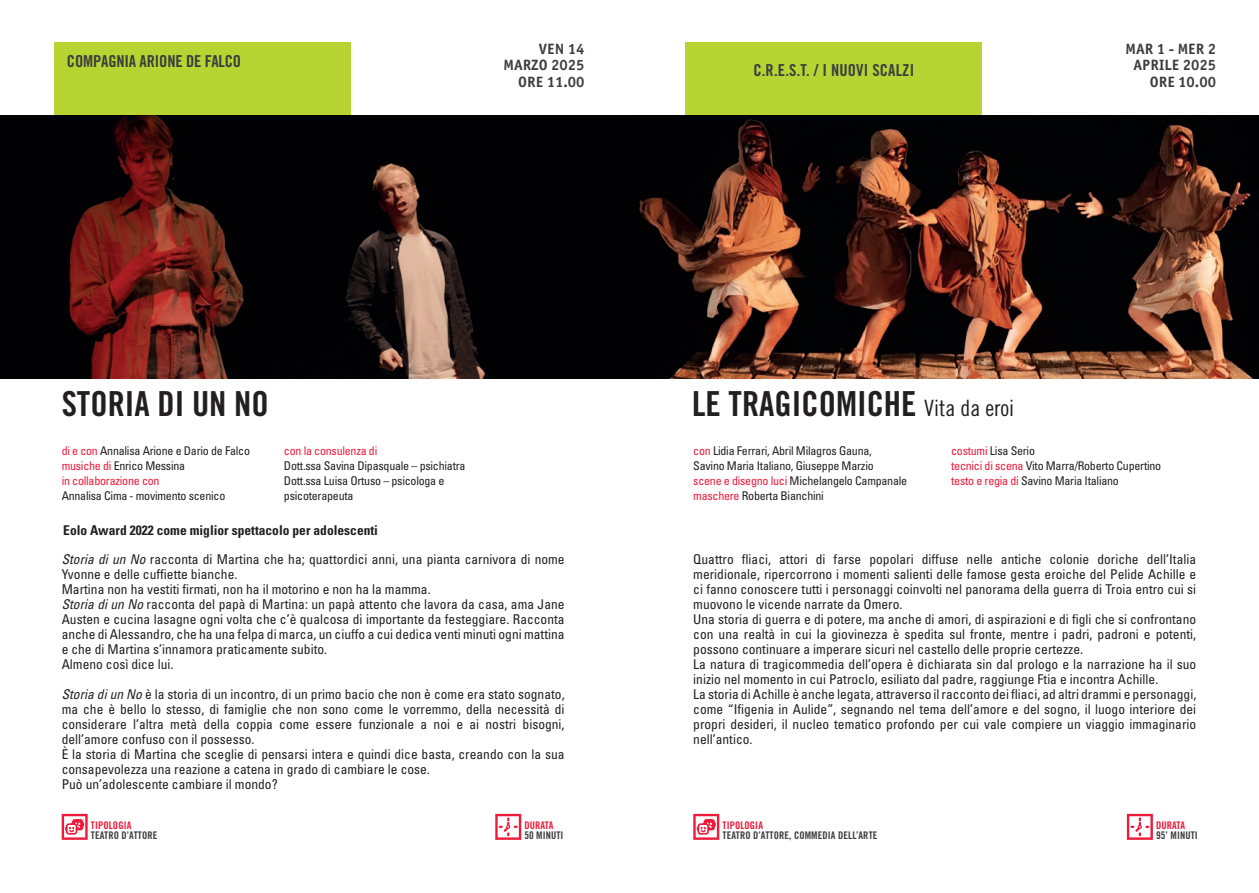
<style>
.page{position:relative;width:1259px;height:893px;background:#fff}
.page>*{position:absolute;margin:0;border:0;box-sizing:border-box;transform-origin:0 0}
.t1{font:34.5px "Trade Gothic LT Std Bd Cn 20";color:#231f20}
.t2{font:16.5px "Trade Gothic LT Std Bd Cn 20";letter-spacing:.01em;color:#3e3e3f}
.t3{font:16.5px "Trade Gothic LT Std Bd Cn 20";letter-spacing:-.01em;color:#3e3e3f}
.t4{font:700 15px/16.5px "Officina Sans C";color:#3e3e3f;text-align:right}
.t5{font:condensed 13.5px/15px "Univers LT Std";color:#231f20}
.t6{font:700 condensed 13.5px "Univers LT Std";color:#231f20}
.t7{font:condensed 12px/15px "Univers LT Std";letter-spacing:-.02em;color:#231f20}
.t8{font:condensed 12px "Univers LT Std";letter-spacing:-.02em;color:#ed1a3a}
.t9{font:10.5px "Trade Gothic LT Std Bd Cn 20";letter-spacing:.01em;color:#3e3e3f}
.t10{font:10.5px "Trade Gothic LT Std Bd Cn 20";letter-spacing:.01em;color:#ed1a3a}
.s1{font-family:"Trade Gothic LT Std Cn 18";font-size:22.5px}
.s2{color:#ed1a3a}
.s3{font-style:italic}
</style>
<div class="page">
<img style="left:634px;top:116px;width:625px;height:262px">
<div style="left:685px;top:43px;width:297px;height:73px;background:#b8d432"></div>
<svg style="left:1127px;top:814px;width:26px;height:26px"></svg>
<svg style="left:693px;top:814px;width:26px;height:26px"></svg>
<img style="left:0;top:116px;width:634px;height:262px">
<div style="left:54px;top:43px;width:296px;height:73px;background:#b8d432"></div>
<svg style="left:495px;top:814px;width:26px;height:26px"></svg>
<svg style="left:62px;top:814px;width:26px;height:26px"></svg>
<p class="t3" style="left:67px;top:51px;width:176px">COMPAGNIA ARIONE DE FALCO</p>
<p class="t4" style="left:503px;top:41px;width:82px">VEN 14<br>MARZO 2025<br>ORE 11.00</p>
<p class="t2" style="left:753px;top:60px;width:162px">C.R.E.S.T. / I NUOVI SCALZI</p>
<p class="t4" style="left:1125px;top:41px;width:92px">MAR 1 - MER 2<br>APRILE 2025<br>ORE 10.00</p>
<h1 class="t1" style="left:62px;top:383px;width:208px">STORIA DI UN NO</h1>
<h1 class="t1" style="left:692px;top:383px;width:323px">LE TRAGICOMICHE <span class="s1">Vita da eroi</span></h1>
<p class="t7" style="left:62px;top:443px;width:190px"><span class="s2">di e con</span> Annalisa Arione e Dario de Falco <span class="s2">musiche di</span> Enrico Messina<br><span class="s2">in collaborazione con</span></p>
<p class="t7" style="left:62px;top:488px;width:165px">Annalisa Cima - movimento scenico</p>
<p class="t8" style="left:284px;top:443px;width:95px">con la consulenza di</p>
<p class="t7" style="left:284px;top:458px;width:183px">Dott.ssa Savina Dipasquale – psichiatra<br>Dott.ssa Luisa Ortuso – psicologa e psicoterapeuta</p>
<p class="t7" style="left:693px;top:443px;width:215px"><span class="s2">con</span> Lidia Ferrari, Abril Milagros Gauna,<br>Savino Maria Italiano, Giuseppe Marzio<br><span class="s2">scene e disegno luci</span> Michelangelo Campanale <span class="s2">maschere</span> Roberta Bianchini</p>
<p class="t7" style="left:951px;top:443px;width:212px"><span class="s2">costumi</span> Lisa Serio<br><span class="s2">tecnici di scena</span> Vito Marra/Roberto Cupertino <span class="s2">testo e regia di</span> Savino Maria Italiano</p>
<p class="t6" style="left:63px;top:522px;width:316px">Eolo Award 2022 come miglior spettacolo per adolescenti</p>
<p class="t5" style="left:62px;top:551px;width:504px"><span class="s3">Storia di un No</span> racconta di Martina che ha; quattordici anni, una pianta carnivora di nome Yvonne e delle cuffiette bianche.<br>Martina non ha vestiti firmati, non ha il motorino e non ha la mamma.<br><span class="s3">Storia di un No</span> racconta del papà di Martina: un papà attento che lavora da casa, ama Jane Austen e cucina lasagne ogni volta che c’è qualcosa di importante da festeggiare. Racconta anche di Alessandro, che ha una felpa di marca, un ciuffo a cui dedica venti minuti ogni mattina e che di Martina s’innamora praticamente subito.<br>Almeno così dice lui.</p>
<p class="t5" style="left:62px;top:686px;width:504px"><span class="s3">Storia di un No</span> è la storia di un incontro, di un primo bacio che non è come era stato sognato, ma che è bello lo stesso, di famiglie che non sono come le vorremmo, della necessità di considerare l’altra metà della coppia come essere funzionale a noi e ai nostri bisogni, dell’amore confuso con il possesso.<br>È la storia di Martina che sceglie di pensarsi intera e quindi dice basta, creando con la sua consapevolezza una reazione a catena in grado di cambiare le cose.<br>Può un’adolescente cambiare il mondo?</p>
<p class="t5" style="left:693px;top:551px;width:504px">Quattro fliaci, attori di farse popolari diffuse nelle antiche colonie doriche dell’Italia meridionale, ripercorrono i momenti salienti delle famose gesta eroiche del Pelide Achille e ci fanno conoscere tutti i personaggi coinvolti nel panorama della guerra di Troia entro cui si muovono le vicende narrate da Omero.<br>Una storia di guerra e di potere, ma anche di amori, di aspirazioni e di figli che si confrontano con una realtà in cui la giovinezza è spedita sul fronte, mentre i padri, padroni e potenti, possono continuare a imperare sicuri nel castello delle proprie certezze.<br>La natura di tragicommedia dell’opera è dichiarata sin dal prologo e la narrazione ha il suo inizio nel momento in cui Patroclo, esiliato dal padre, raggiunge Ftia e incontra Achille.<br>La storia di Achille è anche legata, attraverso il racconto dei fliaci, ad altri drammi e personaggi, come “Ifigenia in Aulide”, segnando nel tema dell’amore e del sogno, il luogo interiore dei propri desideri, il nucleo tematico profondo per cui vale compiere un viaggio immaginario nell’antico.</p>
<p class="t10" style="left:91px;top:819px;width:42px">TIPOLOGIA</p>
<p class="t9" style="left:91px;top:829px;width:68px">TEATRO D’ATTORE</p>
<p class="t10" style="left:524px;top:819px;width:31px">DURATA</p>
<p class="t9" style="left:524px;top:829px;width:41px">50 MINUTI</p>
<p class="t10" style="left:722px;top:819px;width:42px">TIPOLOGIA</p>
<p class="t9" style="left:722px;top:829px;width:157px">TEATRO D’ATTORE, COMMEDIA DELL’ARTE</p>
<p class="t10" style="left:1156px;top:819px;width:31px">DURATA</p>
<p class="t9" style="left:1156px;top:829px;width:43px">95’ MINUTI</p>
</div>
